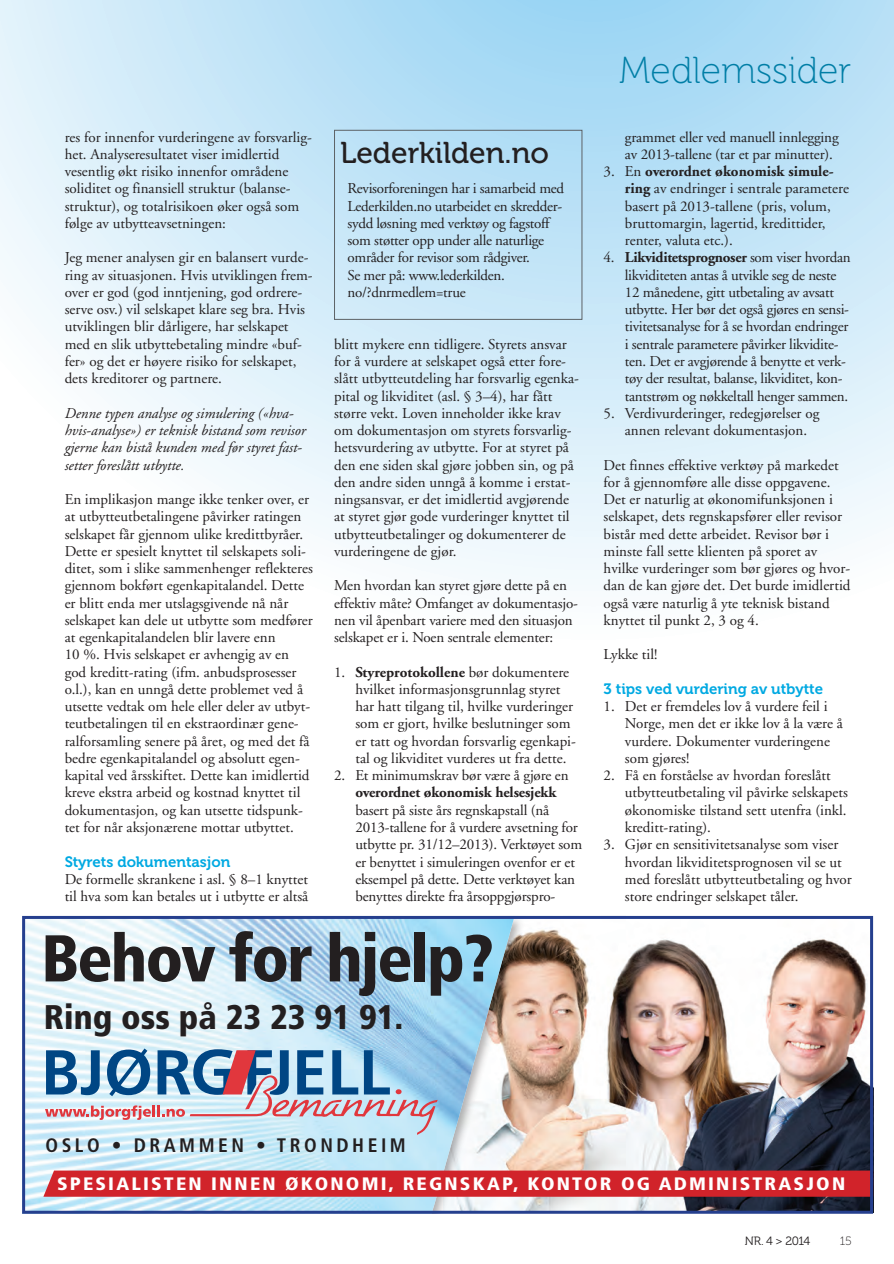
<style>
.page{position:relative;width:894px;height:1264px;background:#fff}
.page>*{position:absolute;margin:0;border:0;box-sizing:border-box;transform-origin:0 0}
.t1{font:900 condensed 66px "Frutiger";letter-spacing:-.03em;color:#231f20}
.t2{font:37.5px "Museo 100";color:#007ea6}
.t3{font:900 condensed 34.2px "Frutiger";color:#231f20}
.t4{font:30px "Museo 500";color:#231f20}
.t5{font:700 condensed 19.5px "Frutiger";letter-spacing:.18em;color:#231f20}
.t6{font:900 condensed 18px "Frutiger";letter-spacing:.11em;color:#fff;scale:1.1 1}
.t7{font:15px/17.2px "Adobe Garamond";color:#231f20}
.t8{font:15px/17.2px "Adobe Garamond";letter-spacing:-.02em;color:#231f20}
.t9{font:italic 15px/17.2px "Adobe Garamond";color:#231f20}
.t10{font:15px "Museo 700";color:#00a9e2}
.t11{font:700 15px "Adobe Garamond";letter-spacing:-.01em;color:#231f20}
.t12{font:12px "Museo 300";letter-spacing:-.035em;color:#231f20}
.t13{font:12px "Museo 100";color:#231f20}
.s1{font-weight:700}
</style>
<div class="page">
<svg style="left:0;top:0;width:893px;height:585px"></svg>
<img style="left:526px;top:929px;width:342px;height:280px">
<div style="left:22px;top:915px;width:504px;height:298px;background:#231f20;opacity:.35"></div>
<img style="left:26px;top:919px;width:488px;height:290px">
<div style="left:43px;top:1170px;width:825px;height:26px;background:#d1232a"></div>
<svg style="left:45px;top:1048px;width:392px;height:86px"></svg>
<div style="left:22px;top:915px;width:850px;height:298px;border:3px solid #253f8e"></div>
<div style="left:334px;top:130px;width:248px;height:190px;border:1px solid #5d6266"></div>
<p class="t7" style="left:65px;top:129px;width:249px">res for innenfor vurderingene av forsvarlig&shy;het. Analyseresultatet viser imidlertid vesentlig økt risiko innenfor områdene soliditet og finansiell struktur (balanse&shy;struktur), og totalrisikoen øker også som følge av utbytteavsetningen:</p>
<p class="t7" style="left:65px;top:249px;width:249px">Jeg mener analysen gir en balansert vurde&shy;ring av situasjonen. Hvis utviklingen frem&shy;over er god (god inntjening, god ordrere&shy;serve osv.) vil selskapet klare seg bra. Hvis utviklingen blir dårligere, har selskapet med en slik utbyttebetaling mindre «buf&shy;fer» og det er høyere risiko for selskapet, dets kreditorer og partnere.</p>
<p class="t9" style="left:65px;top:405px;width:243px">Denne typen analyse og simulering («hva&shy;hvis-analyse») er teknisk bistand som revisor gjerne kan bistå kunden med før styret fast&shy;setter foreslått utbytte.</p>
<p class="t7" style="left:65px;top:491px;width:250px">En implikasjon mange ikke tenker over, er at utbytteutbetalingene påvirker ratingen selskapet får gjennom ulike kredittbyråer.<br>Dette er spesielt knyttet til selskapets soli&shy;ditet, som i slike sammenhenger reflekteres gjennom bokført egenkapitalandel. Dette er blitt enda mer utslagsgivende nå når selskapet kan dele ut utbytte som medfører at egenkapitalandelen blir lavere enn<br>10 %. Hvis selskapet er avhengig av en god kreditt-rating (ifm. anbudsprosesser o.l.), kan en unngå dette problemet ved å utsette vedtak om hele eller deler av utbyt&shy;teutbetalingen til en ekstraordinær gene&shy;ralforsamling senere på året, og med det få bedre egenkapitalandel og absolutt egen&shy;kapital ved årsskiftet. Dette kan imidlertid kreve ekstra arbeid og kostnad knyttet til dokumentasjon, og kan utsette tidspunk&shy;tet for når aksjonærene mottar utbyttet.</p>
<p class="t10" style="left:65px;top:852px;width:167px">Styrets dokumentasjon</p>
<p class="t7" style="left:65px;top:870px;width:245px">De formelle skrankene i asl. § 8–1 knyttet til hva som kan betales ut i utbytte er altså</p>
<h3 class="t4" style="left:340px;top:136px;width:210px">Lederkilden.no</h3>
<p class="t8" style="left:347px;top:180px;width:218px">Revisorforeningen har i samarbeid med Lederkilden.no utarbeidet en skredder&shy;sydd løsning med verktøy og fagstoff som støtter opp under alle naturlige områder for revisor som rådgiver.<br>Se mer på: www.lederkilden. no/?dnrmedlem=true</p>
<p class="t7" style="left:334px;top:336px;width:246px">blitt mykere enn tidligere. Styrets ansvar for å vurdere at selskapet også etter fore&shy;slått utbytteutdeling har forsvarlig egenka&shy;pital og likviditet (asl. § 3–4), har fått større vekt. Loven inneholder ikke krav om dokumentasjon om styrets forsvarlig&shy;hetsvurdering av utbytte. For at styret på den ene siden skal gjøre jobben sin, og på den andre siden unngå å komme i erstat&shy;ningsansvar, er det imidlertid avgjørende at styret gjør gode vurderinger knyttet til utbytteutbetalinger og dokumenterer de vurderingene de gjør.</p>
<p class="t7" style="left:334px;top:577px;width:245px">Men hvordan kan styret gjøre dette på en effektiv måte? Omfanget av dokumentasjo&shy;nen vil åpenbart variere med den situasjon selskapet er i. Noen sentrale elementer:</p>
<p class="t7" style="left:355px;top:663px;width:222px;text-indent:-21px">1. <span class="s1">Styreprotokollene</span> bør dokumentere hvilket informasjonsgrunnlag styret har hatt tilgang til, hvilke vurderinger som er gjort, hvilke beslutninger som er tatt og hvordan forsvarlig egenkapi&shy;tal og likviditet vurderes ut fra dette.</p>
<p class="t7" style="left:334px;top:767px;width:236px">2. Et minimumskrav bør være å gjøre en</p>
<p class="t11" style="left:355px;top:784px;width:202px">overordnet økonomisk helsesjekk</p>
<p class="t7" style="left:355px;top:801px;width:228px">basert på siste års regnskapstall (nå 2013-tallene for å vurdere avsetning for utbytte pr. 31/12–2013). Verktøyet som er benyttet i simuleringen ovenfor er et eksempel på dette. Dette verktøyet kan benyttes direkte fra årsoppgjørspro-</p>
<h1 class="t1" style="left:41px;top:918px;width:454px">Behov for hjelp?</h1>
<h3 class="t3" style="left:44px;top:996px;width:361px">Ring oss på 23 23 91 91.</h3>
<h2 class="t2" style="left:619px;top:50px;width:233px">Medlemssider</h2>
<p class="t7" style="left:624px;top:129px;width:215px">grammet eller ved manuell innlegging av 2013-tallene (tar et par minutter).</p>
<p class="t7" style="left:624px;top:163px;width:225px;text-indent:-21px">3. En <span class="s1">overordnet økonomisk simule&shy;ring</span> av endringer i sentrale parametere basert på 2013-tallene (pris, volum, bruttomargin, lagertid, kredittider, renter, valuta etc.).</p>
<p class="t8" style="left:624px;top:249px;width:227px;text-indent:-21px">4. <span class="s1">Likviditetsprognoser</span> som viser hvordan likviditeten antas å utvikle seg de neste 12 månedene, gitt utbetaling av avsatt utbytte. Her bør det også gjøres en sensi&shy;tivitetsanalyse for å se hvordan endringer i sentrale parametere påvirker likvidite&shy;ten. Det er avgjørende å benytte et verk&shy;tøy der resultat, balanse, likviditet, kon&shy;tantstrøm og nøkkeltall henger sammen.</p>
<p class="t7" style="left:624px;top:405px;width:196px;text-indent:-21px">5. Verdivurderinger, redegjørelser og annen relevant dokumentasjon.</p>
<p class="t7" style="left:603px;top:456px;width:248px">Det finnes effektive verktøy på markedet for å gjennomføre alle disse oppgavene.<br>Det er naturlig at økonomifunksjonen i selskapet, dets regnskapsfører eller revisor bistår med dette arbeidet. Revisor bør i minste fall sette klienten på sporet av hvilke vurderinger som bør gjøres og hvor&shy;dan de kan gjøre det. Det burde imidlertid også være naturlig å yte teknisk bistand knyttet til punkt 2, 3 og 4.</p>
<p class="t7" style="left:603px;top:646px;width:55px">Lykke til!</p>
<p class="t10" style="left:603px;top:680px;width:221px">3 tips ved vurdering av utbytte</p>
<p class="t7" style="left:624px;top:698px;width:219px;text-indent:-21px">1. Det er fremdeles lov å vurdere feil i<br>Norge, men det er ikke lov å la være å vurdere. Dokumenter vurderingene som gjøres!</p>
<p class="t7" style="left:624px;top:767px;width:224px;text-indent:-21px">2. Få en forståelse av hvordan foreslått utbytteutbetaling vil påvirke selskapets økonomiske tilstand sett utenfra (inkl. kreditt-rating).</p>
<p class="t7" style="left:624px;top:836px;width:228px;text-indent:-21px">3. Gjør en sensitivitetsanalyse som viser hvordan likviditetsprognosen vil se ut med foreslått utbytteutbetaling og hvor store endringer selskapet tåler.</p>
<h3 class="t5" style="left:45px;top:1133px;width:362px">OSLO • DRAMMEN • TRONDHEIM</h3>
<p class="t6" style="left:57px;top:1172px;width:718px">SPESIALISTEN INNEN ØKONOMI, REGNSKAP, KONTOR OG ADMINISTRASJON</p>
<p class="t12" style="left:744px;top:1234px;width:67px">NR. 4 &gt; 2014</p>
<p class="t13" style="left:839px;top:1234px;width:14px">15</p>
</div>
